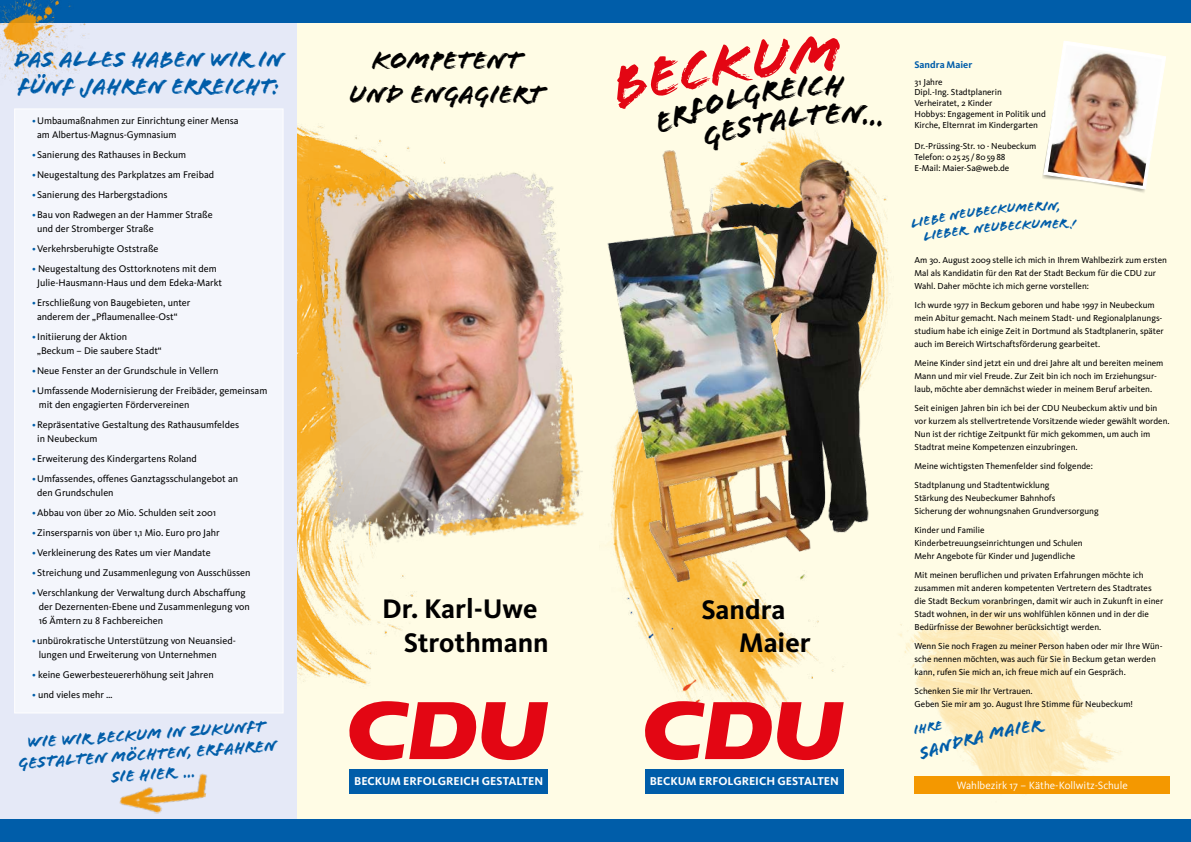
<style>
.page{position:relative;width:1191px;height:842px;background:#fff}
.page>*{position:absolute;margin:0;border:0;box-sizing:border-box;transform-origin:0 0}
.t1{font:700 27.8px/33.4px "Kievit";color:#000}
.t2{font:26px/34px "Flood";color:#000;text-align:center}
.t3{font:23px/27.6px "Flood";color:#005da9}
.t4{font:16.7px/20.1px "Flood";color:#005da9;text-align:center}
.t5{font:13.3px "Flood";color:#005da9}
.t6{font:700 11.8px "Kievit";color:#fff}
.t7{font:11px "Kievit";color:#fff}
.t8{font:10px/14px "Kievit";color:#000}
.t9{font:700 10px "Kievit";color:#005da9}
.t10{font:9px/13px "Kievit";color:#000}
.s1{color:#005da9}
</style>
<div class="page">
<div style="left:0;top:0;width:298px;height:842px;background:#e5e9f7"></div>
<div style="left:14px;top:108px;width:269px;height:605px;background:#f4f6fc"></div>
<div style="left:298px;top:0;width:893px;height:842px;background:#fffce5"></div>
<img style="left:630px;top:606px;width:214px;height:101px">
<div style="left:0;top:0;width:1191px;height:23px;background:#005da9"></div>
<div style="left:0;top:819px;width:1191px;height:23px;background:#005da9"></div>
<img style="left:298px;top:126px;width:115px;height:559px">
<img style="left:899px;top:601px;width:222px;height:175px">
<img style="left:0;top:0;width:86px;height:90px">
<img style="left:119px;top:773px;width:88px;height:41px">
<img style="left:282px;top:150px;width:282px;height:416px">
<img style="left:422px;top:367px;width:162px;height:171px">
<img style="left:303px;top:168px;width:105px;height:183px">
<div style="left:349px;top:769px;width:199px;height:25px;background:#005da9"></div>
<svg style="left:349px;top:701px;width:199px;height:59px"></svg>
<div style="left:645px;top:769px;width:198px;height:25px;background:#005da9"></div>
<svg style="left:643px;top:701px;width:200px;height:59px"></svg>
<svg style="left:1042px;top:41px;width:124px;height:152px"></svg>
<img style="left:1048px;top:45px;width:113px;height:141px">
<div style="left:914px;top:776px;width:255px;height:18px;background:#f49800"></div>
<img style="left:607px;top:153px;width:283px;height:453px">
<svg style="left:664px;top:127px;width:165px;height:26px"></svg>
<svg style="left:913px;top:718px;width:132px;height:42px"></svg>
<h3 class="t3" style="left:14px;top:45px;width:271px">DAS ALLES HABEN WIR IN<br>FÜNF JAHREN ERREICHT:</h3>
<p class="t8" style="left:37px;top:114px;width:203px;text-indent:-5px"><span class="s1">•</span> Umbaumaßnahmen zur Einrichtung einer Mensa am Albertus-Magnus-Gymnasium</p>
<p class="t8" style="left:32px;top:148px;width:156px"><span class="s1">•</span> Sanierung des Rathauses in Beckum</p>
<p class="t8" style="left:32px;top:168px;width:183px"><span class="s1">•</span> Neugestaltung des Parkplatzes am Freibad</p>
<p class="t8" style="left:32px;top:188px;width:137px"><span class="s1">•</span> Sanierung des Harbergstadions</p>
<p class="t8" style="left:37px;top:208px;width:177px;text-indent:-5px"><span class="s1">•</span> Bau von Radwegen an der Hammer Straße und der Stromberger Straße</p>
<p class="t8" style="left:32px;top:242px;width:128px"><span class="s1">•</span> Verkehrsberuhigte Oststraße</p>
<p class="t8" style="left:32px;top:262px;width:191px;text-align:center"><span class="s1">•</span> Neugestaltung des Osttorknotens mit dem<br>Julie-Hausmann-Haus und dem Edeka-Markt</p>
<p class="t8" style="left:37px;top:296px;width:155px;text-indent:-5px"><span class="s1">•</span> Erschließung von Baugebieten, unter anderem der „Pflaumenallee-Ost“</p>
<p class="t8" style="left:37px;top:330px;width:126px;text-indent:-5px"><span class="s1">•</span> Initiierung der Aktion „Beckum – Die saubere Stadt“</p>
<p class="t8" style="left:32px;top:364px;width:188px"><span class="s1">•</span> Neue Fenster an der Grundschule in Vellern</p>
<p class="t8" style="left:39px;top:384px;width:230px;text-indent:-7px"><span class="s1">•</span> Umfassende Modernisierung der Freibäder, gemeinsam mit den engagierten Fördervereinen</p>
<p class="t8" style="left:37px;top:418px;width:203px;text-indent:-5px"><span class="s1">•</span> Repräsentative Gestaltung des Rathausumfeldes in Neubeckum</p>
<p class="t8" style="left:32px;top:452px;width:166px"><span class="s1">•</span> Erweiterung des Kindergartens Roland</p>
<p class="t8" style="left:37px;top:472px;width:202px;text-indent:-5px"><span class="s1">•</span> Umfassendes, offenes Ganztagsschulangebot an den Grundschulen</p>
<p class="t8" style="left:32px;top:506px;width:185px"><span class="s1">•</span> Abbau von über 20 Mio. Schulden seit 2001</p>
<p class="t8" style="left:32px;top:526px;width:189px"><span class="s1">•</span> Zinsersparnis von über 1,1 Mio. Euro pro Jahr</p>
<p class="t8" style="left:32px;top:546px;width:180px"><span class="s1">•</span> Verkleinerung des Rates um vier Mandate</p>
<p class="t8" style="left:32px;top:566px;width:220px"><span class="s1">•</span> Streichung und Zusammenlegung von Ausschüssen</p>
<p class="t8" style="left:39px;top:586px;width:213px;text-indent:-7px"><span class="s1">•</span> Verschlankung der Verwaltung durch Abschaffung der Dezernenten-Ebene und Zusammenlegung von<br>16 Ämtern zu 8 Fachbereichen</p>
<p class="t8" style="left:39px;top:634px;width:199px;text-indent:-7px"><span class="s1">•</span> unbürokratische Unterstützung von Neuansied&shy;lungen und Erweiterung von Unternehmen</p>
<p class="t8" style="left:32px;top:668px;width:183px"><span class="s1">•</span> keine Gewerbesteuererhöhung seit Jahren</p>
<p class="t8" style="left:32px;top:688px;width:82px"><span class="s1">•</span> und vieles mehr …</p>
<h3 class="t4" style="left:16px;top:733px;width:260px;rotate:-4deg">WIE WIR BECKUM IN ZUKUNFT<br>GESTALTEN MÖCHTEN, ERFAHREN<br>SIE HIER …</h3>
<h2 class="t2" style="left:349px;top:43px;width:196px">KOMPETENT<br>UND ENGAGIERT</h2>
<h1 class="t1" style="left:404px;top:592px;width:146px;text-indent:-22px">Dr. Karl-Uwe<br>Strothmann</h1>
<h1 class="t1" style="left:739px;top:593px;width:73px;text-indent:-38px">Sandra<br>Maier</h1>
<h3 class="t6" style="left:354px;top:774px;width:190px">BECKUM ERFOLGREICH GESTALTEN</h3>
<h3 class="t6" style="left:650px;top:774px;width:190px">BECKUM ERFOLGREICH GESTALTEN</h3>
<p class="t9" style="left:914px;top:59px;width:59px">Sandra Maier</p>
<p class="t10" style="left:914px;top:76px;width:133px;line-height:10.8px">31 Jahre<br>Dipl.-Ing. Stadtplanerin<br>Verheiratet, 2 Kinder<br>Hobbys: Engagement in Politik und<br>Kirche, Elternrat im Kindergarten</p>
<p class="t10" style="left:914px;top:141px;width:123px;line-height:10.8px">Dr.-Prüssing-Str. 10 · Neubeckum<br>Telefon: 025 25 /805988<br>E-Mail: Maier-Sa@web.de</p>
<h3 class="t5" style="left:1047px;top:198px;width:12px">N</h3>
<p class="t10" style="left:914px;top:253px;width:254px">Am 30. August 2009 stelle ich mich in Ihrem Wahlbezirk zum ersten<br>Mal als Kandidatin für den Rat der Stadt Beckum für die CDU zur<br>Wahl. Daher möchte ich mich gerne vorstellen:</p>
<p class="t10" style="left:914px;top:298px;width:251px">Ich wurde 1977 in Beckum geboren und habe 1997 in Neubeckum mein Abitur gemacht. Nach meinem Stadt- und Regionalplanungs&shy;studium habe ich einige Zeit in Dortmund als Stadtplanerin, später auch im Bereich Wirtschaftsförderung gearbeitet.</p>
<p class="t10" style="left:914px;top:356px;width:250px">Meine Kinder sind jetzt ein und drei Jahre alt und bereiten meinem<br>Mann und mir viel Freude. Zur Zeit bin ich noch im Erziehungsur&shy;laub, möchte aber demnächst wieder in meinem Beruf arbeiten.</p>
<p class="t10" style="left:914px;top:401px;width:256px">Seit einigen Jahren bin ich bei der CDU Neubeckum aktiv und bin vor kurzem als stellvertretende Vorsitzende wieder gewählt worden.<br>Nun ist der richtige Zeitpunkt für mich gekommen, um auch im Stadtrat meine Kompetenzen einzubringen.</p>
<p class="t10" style="left:914px;top:456px;width:180px;line-height:19px">Meine wichtigsten Themenfelder sind folgende:<br>Stadtplanung und Stadtentwicklung</p>
<p class="t10" style="left:914px;top:491px;width:186px">Stärkung des Neubeckumer Bahnhofs<br>Sicherung der wohnungsnahen Grundversorgung</p>
<p class="t10" style="left:914px;top:523px;width:170px">Kinder und Familie<br>Kinderbetreuungseinrichtungen und Schulen<br>Mehr Angebote für Kinder und Jugendliche</p>
<p class="t10" style="left:914px;top:568px;width:250px">Mit meinen beruflichen und privaten Erfahrungen möchte ich zusammen mit anderen kompetenten Vertretern des Stadtrates die Stadt Beckum voranbringen, damit wir auch in Zukunft in einer Stadt wohnen, in der wir uns wohlfühlen können und in der die Bedürfnisse der Bewohner berücksichtigt werden.</p>
<p class="t10" style="left:914px;top:639px;width:249px">Wenn Sie noch Fragen zu meiner Person haben oder mir Ihre Wün&shy;sche nennen möchten, was auch für Sie in Beckum getan werden kann, rufen Sie mich an, ich freue mich auf ein Gespräch.</p>
<p class="t10" style="left:914px;top:684px;width:220px">Schenken Sie mir Ihr Vertrauen.<br>Geben Sie mir am 30. August Ihre Stimme für Neubeckum!</p>
<p class="t7" style="left:956px;top:779px;width:173px">Wahlbezirk 17 – Käthe-Kollwitz-Schule</p>
</div>
